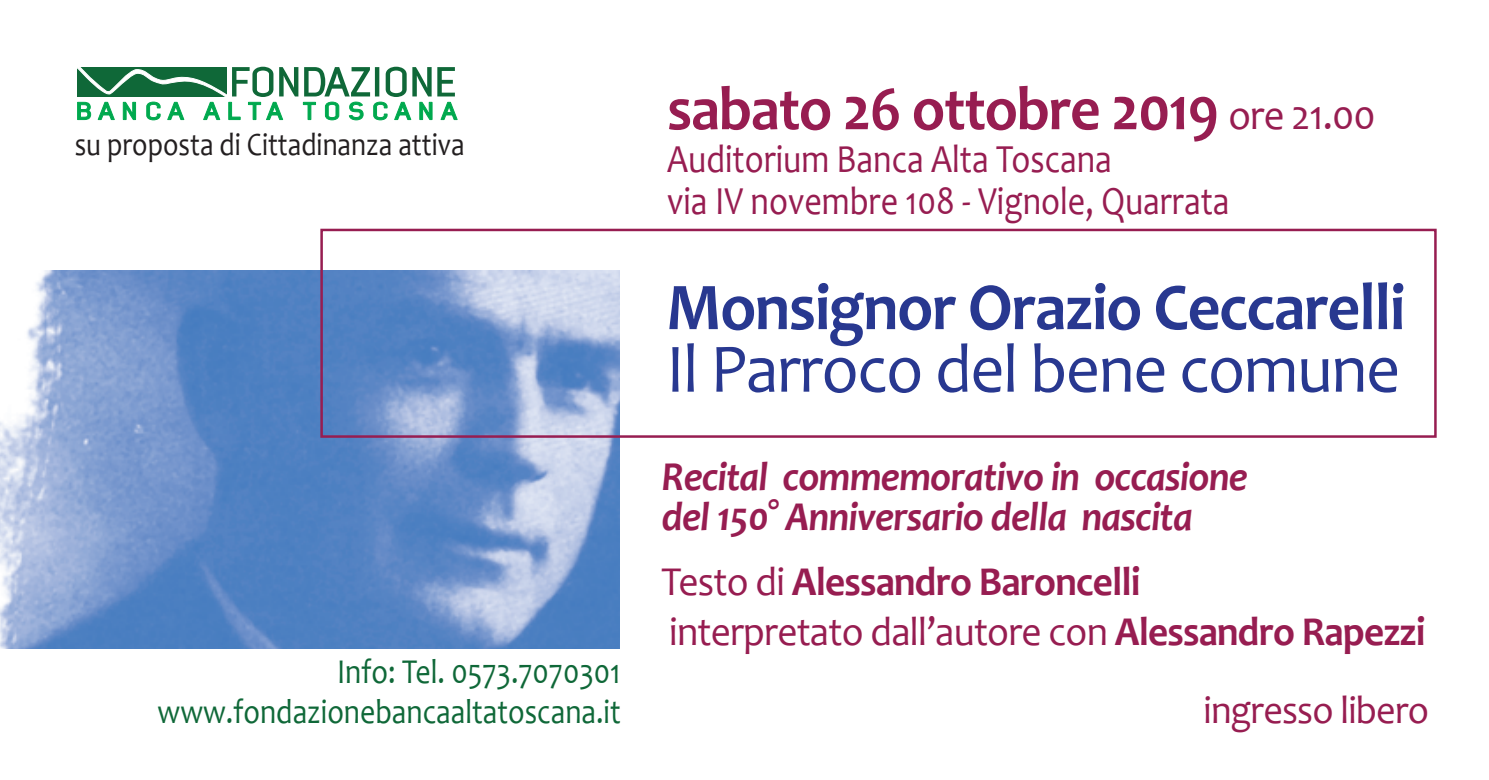
<style>
.page{position:relative;width:1489px;height:780px;background:#fff}
.page>*{position:absolute;margin:0;border:0;box-sizing:border-box;transform-origin:0 0}
.t1{font:70px "Candara";letter-spacing:-.02em;color:#283890;scale:.95 1}
.t2{font:700 67.5px "Candara";letter-spacing:-.02em;color:#283890;scale:.95 1}
.t3{font:700 62.5px "Candara";letter-spacing:-.02em;color:#971d51;scale:.95 1}
.t4{font:700 41.25px/50px "Candara";letter-spacing:-.02em;color:#971d51;scale:.95 1}
.t5{font:italic 700 41.25px/40px "Candara";letter-spacing:-.02em;color:#971d51;scale:.95 1}
.t6{font:40px/42.5px "Candara";color:#971d51;scale:.85 1}
.t7{font:40px "Candara";letter-spacing:-.02em;color:#971d51;scale:.95 1}
.t8{font:35px/40px "Candara";color:#0f6838;text-align:right;scale:.85 1}
.t9{font:32.5px "Candara";color:#231f20;scale:.85 1}
.s1{font-weight:400;font-size:42.5px}
.s2{font-weight:400}
</style>
<div class="page">
<img style="left:0;top:270px;width:619px;height:378px">
<svg style="left:77px;top:67px;width:380px;height:53px"></svg>
<div style="left:320px;top:229px;width:1116px;height:209px;border:2px solid #971d51"></div>
<p class="t9" style="left:75px;top:124px;width:460px">su proposta di Cittadinanza attiva</p>
<p class="t8" style="left:157px;top:651px;width:546px">Info: Tel. 0573.7070301 www.fondazionebancaaltatoscana.it</p>
<h3 class="t3" style="left:667px;top:70px;width:747px">sabato 26 ottobre 2019 <span class="s1">ore 21.00</span></h3>
<p class="t6" style="left:667px;top:137px;width:663px">Auditorium Banca Alta Toscana<br>via IV novembre 108 - Vignole, Quarrata</p>
<h2 class="t2" style="left:666px;top:265px;width:779px">Monsignor Orazio Ceccarelli</h2>
<h1 class="t1" style="left:666px;top:325px;width:774px">Il Parroco del bene comune</h1>
<p class="t5" style="left:661px;top:456px;width:618px">Recital commemorativo in occasione del 150° Anniversario della nascita</p>
<p class="t4" style="left:661px;top:556px;width:805px"><span class="s2">Testo di</span> Alessandro Baroncelli<br><span class="s2">interpretato dall’autore con</span> Alessandro Rapezzi</p>
<p class="t7" style="left:1203px;top:684px;width:239px">ingresso libero</p>
</div>
